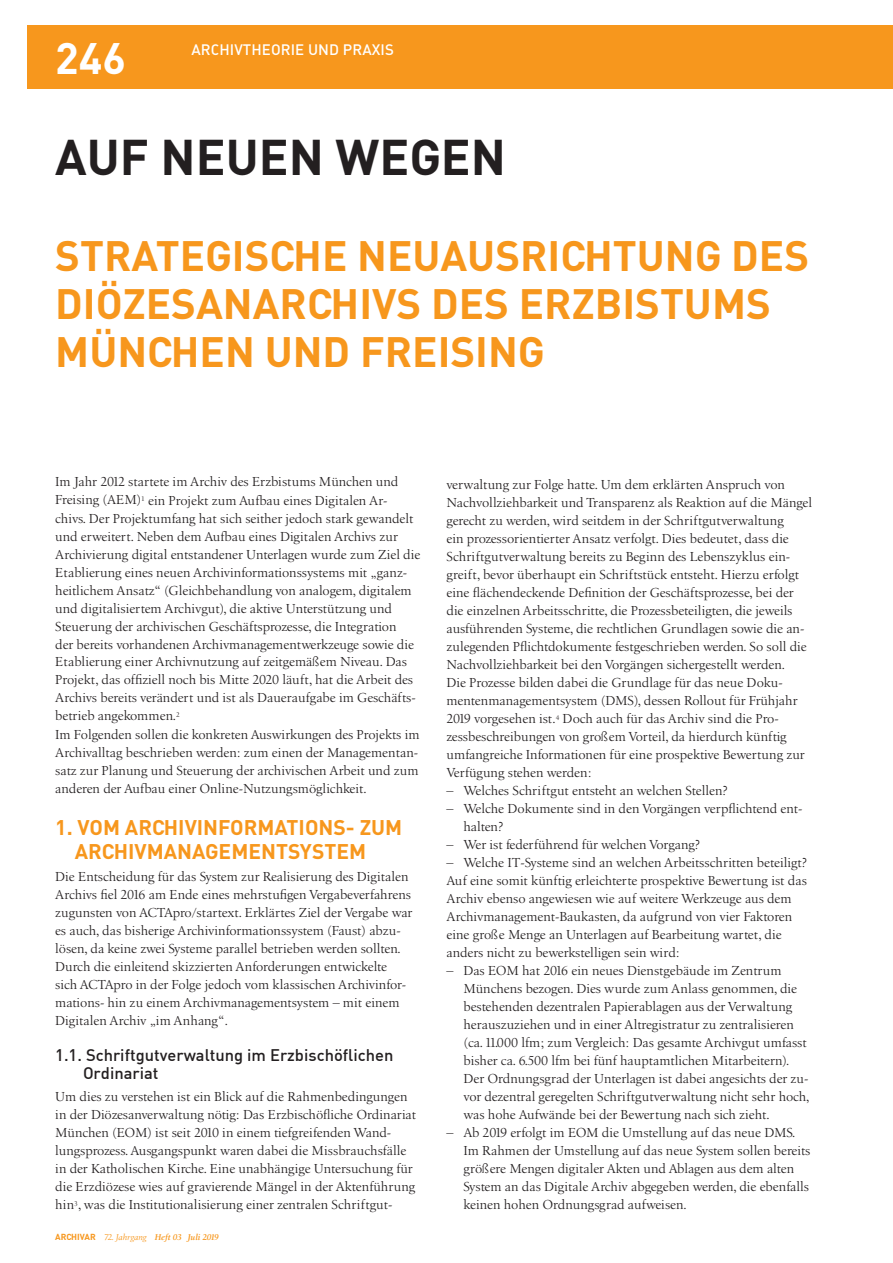
<style>
.page{position:relative;width:893px;height:1263px;background:#fff}
.page>*{position:absolute;margin:0;border:0;box-sizing:border-box;transform-origin:0 0}
.t1{font:700 49.5px "DIN";color:#231f20}
.t2{font:700 43.5px "DIN";color:#fff}
.t3{font:700 42px/48px "DIN";color:#f7971d}
.t4{font:700 21px "DIN";color:#f7971d}
.t5{font:500 16.5px/18px "DIN";color:#231f20}
.t6{font:15px "DIN Medium Alternate";letter-spacing:.005em;color:#fff}
.t7{font:13.5px/18px "Birka";color:#231f20}
.t8{font:italic 600 8.7px "Birka";letter-spacing:-.025em;color:#f7971d}
.s1{font-family:"DIN";font-weight:700;font-style:normal}
.s2{font-weight:400}
</style>
<div class="page">
<div style="left:28px;top:25px;width:865px;height:64px;background:#f7971d"></div>
<h2 class="t2" style="left:55px;top:29px;width:72px">246</h2>
<p class="t6" style="left:191px;top:39px;width:203px">ARCHIVTHEORIE UND PRAXIS</p>
<h1 class="t1" style="left:55px;top:124px;width:416px">AUF NEUEN WEGEN</h1>
<h3 class="t3" style="left:55px;top:231px;width:755px">STRATEGISCHE NEUAUSRICHTUNG DES<br>DIÖZESANA</h3>
<h3 class="t3" style="left:55px;top:279px;width:717px;text-indent:224px">RCHIVS DES ERZB ISTUMS<br>MÜNCHEN UND FREISING</h3>
<p class="t7" style="left:55px;top:473px;width:366px">Im Jahr 2012 startete im Archiv des Erzbistums München und Freising (AEM)<sup>1</sup> ein Projekt zum Aufbau eines Digitalen Ar&shy;chivs. Der Projektumfang hat sich seither jedoch stark gewandelt und erweitert. Neben dem Aufbau eines Digitalen Archivs zur Archivierung digital entstandener Unterlagen wurde zum Ziel die Etablierung eines neuen Archivinformationssystems mit „ganz&shy;heitlichem Ansatz“ (Gleichbehandlung von analogem, digitalem und digitalisiertem Archivgut), die aktive Unterstützung und Steuerung der archivischen Geschäftsprozesse, die Integration<br>der bereits vorhandenen Archivmanagementwerkzeuge sowie die Etablierung einer Archivnutzung auf zeitgemäßem Niveau. Das Projekt, das offiziell noch bis Mitte 2020 läuft, hat die Arbeit des Archivs bereits verändert und ist als Daueraufgabe im Geschäfts&shy;betrieb angekommen.<sup>2<br></sup>Im Folgenden sollen die konkreten Auswirkungen des Projekts im Archivalltag beschrieben werden: zum einen der Managementan&shy;satz zur Planung und Steuerung der archivischen Arbeit und zum anderen der Aufbau einer Online-Nutzungsmöglichkeit.</p>
<h3 class="t4" style="left:55px;top:813px;width:217px">1. VOM ARCHIVINFORMAT</h3>
<h3 class="t4" style="left:299px;top:813px;width:102px">IONS- ZUM</h3>
<h3 class="t4" style="left:75px;top:837px;width:88px">ARCHIVMANA</h3>
<h3 class="t4" style="left:205px;top:837px;width:28px">GEMENT</h3>
<h3 class="t4" style="left:288px;top:837px;width:51px">SYSTEM</h3>
<p class="t7" style="left:55px;top:867px;width:359px">Die Entscheidung für das System zur Realisierung des Digitalen Archivs fiel 2016 am Ende eines mehrstufigen Vergabeverfahrens zugunsten von ACTApro/startext. Erklärtes Ziel der Vergabe war es auch, das bisherige Archivinformationssystem (Faust) abzu&shy;lösen, da keine zwei Systeme parallel betrieben werden sollten.<br>Durch die einleitend skizzierten Anforderungen entwickelte sich ACTApro in der Folge jedoch vom klassischen Archivinfor&shy;mations- hin zu einem Archivmanagementsystem – mit einem Digitalen Archiv „im Anhang“.</p>
<p class="t5" style="left:83px;top:1045px;width:312px;text-indent:-28px">1.1. Schriftgutverwaltung im Erzbischöflichen<br>Ordinariat</p>
<p class="t7" style="left:55px;top:1088px;width:362px">Um dies zu verstehen ist ein Blick auf die Rahmenbedingungen in der Diözesanverwaltung nötig: Das Erzbischöfliche Ordinariat München (EOM) ist seit 2010 in einem tiefgreifenden Wand&shy;lungsprozess. Ausgangspunkt waren dabei die Missbrauchsfälle in der Katholischen Kirche. Eine unabhängige Untersuchung für die Erzdiözese wies auf gravierende Mängel in der Aktenführung hin<sup>3</sup>, was die Institutionalisierung einer zentralen Schriftgut-</p>
<p class="t8" style="left:55px;top:1232px;width:165px"><span class="s1">ARCHIVAR</span> <span class="s2">72. Jahrgang</span> Heft 03 Juli 2019</p>
<p class="t7" style="left:446px;top:476px;width:367px">verwaltung zur Folge hatte. Um dem erklärten Anspruch von Nachvollziehbarkeit und Transparenz als Reaktion auf die Mängel gerecht zu werden, wird seitdem in der Schriftgutverwaltung<br>ein prozessorientierter Ansatz verfolgt. Dies bedeutet, dass die Schriftgutverwaltung bereits zu Beginn des Lebenszyklus ein&shy;greift, bevor überhaupt ein Schriftstück entsteht. Hierzu erfolgt eine flächendeckende Definition der Geschäftsprozesse, bei der die einzelnen Arbeitsschritte, die Prozessbeteiligten, die jeweils ausführenden Systeme, die rechtlichen Grundlagen sowie die an&shy;zulegenden Pflichtdokumente festgeschrieben werden. So soll die Nachvollziehbarkeit bei den Vorgängen sichergestellt werden.<br>Die Prozesse bilden dabei die Grundlage für das neue Doku&shy;mentenmanagementsystem (DMS), dessen Rollout für Frühjahr 2019 vorgesehen ist.<sup>4</sup> Doch auch für das Archiv sind die Pro&shy;zessbeschreibungen von großem Vorteil, da hierdurch künftig umfangreiche Informationen für eine prospektive Bewertung zur Verfügung stehen werden:</p>
<p class="t7" style="left:446px;top:782px;width:282px">– Welches Schriftgut entsteht an welchen Stellen?</p>
<p class="t7" style="left:463px;top:800px;width:340px;text-indent:-17px">– Welche Dokumente sind in den Vorgängen verpflichtend ent&shy;halten?</p>
<p class="t7" style="left:446px;top:836px;width:255px">– Wer ist federführend für welchen Vorgang?</p>
<p class="t7" style="left:446px;top:854px;width:362px">– Welche IT-Systeme sind an welchen Arbeitsschritten beteiligt?<br>Auf eine somit künftig erleichterte prospektive Bewertung ist das Archiv ebenso angewiesen wie auf weitere Werkzeuge aus dem Archivmanagement-Baukasten, da aufgrund von vier Faktoren eine große Menge an Unterlagen auf Bearbeitung wartet, die anders nicht zu bewerkstelligen sein wird:</p>
<p class="t7" style="left:463px;top:962px;width:348px;text-indent:-17px">– Das EOM hat 2016 ein neues Dienstgebäude im Zentrum Münchens bezogen. Dies wurde zum Anlass genommen, die bestehenden dezentralen Papierablagen aus der Verwaltung herauszuziehen und in einer Altregistratur zu zentralisieren (ca. 11.000 lfm; zum Vergleich: Das gesamte Archivgut umfasst bisher ca. 6.500 lfm bei fünf hauptamtlichen Mitarbeitern).<br>Der Ordnungsgrad der Unterlagen ist dabei angesichts der zu&shy;vor dezentral geregelten Schriftgutverwaltung nicht sehr hoch, was hohe Aufwände bei der Bewertung nach sich zieht.</p>
<p class="t7" style="left:463px;top:1124px;width:348px;text-indent:-17px">– Ab 2019 erfolgt im EOM die Umstellung auf das neue DMS.<br>Im Rahmen der Umstellung auf das neue System sollen bereits größere Mengen digitaler Akten und Ablagen aus dem alten System an das Digitale Archiv abgegeben werden, die ebenfalls keinen hohen Ordnungsgrad aufweisen.</p>
</div>
